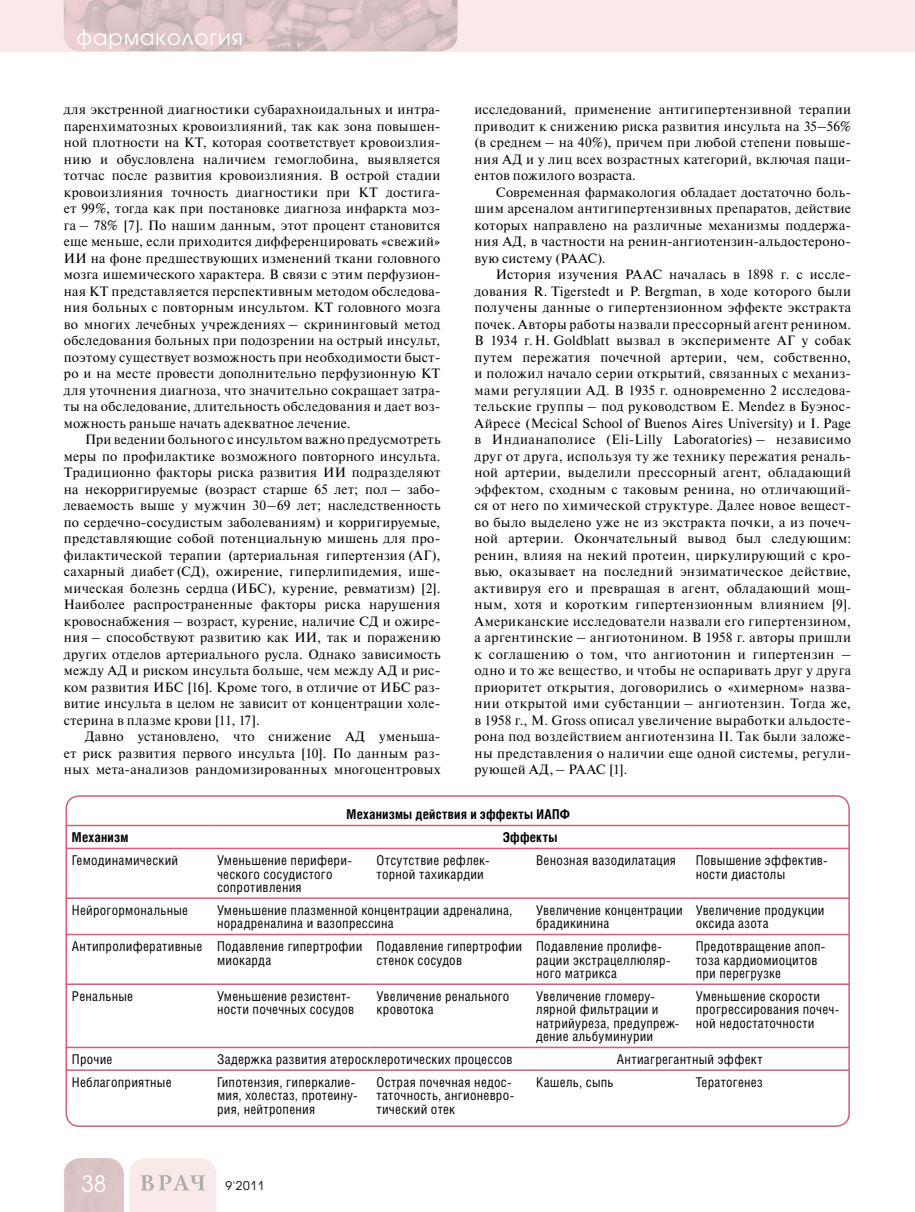
<style>
.page{position:relative;width:915px;height:1212px;background:#fff}
.page>*{position:absolute;margin:0;border:0;box-sizing:border-box;transform-origin:0 0}
.t1{font:22.5px "Avant Garde Gothic C";color:#fff}
.t2{font:21px "Avant Garde Gothic C";letter-spacing:.05em;color:#fff}
.t3{font:13.5px/16.5px "Newton C";letter-spacing:.025em;color:#000;text-align:justify}
.t4{font:13.5px/13.5px "Helios Cond";letter-spacing:.02em;color:#000}
.t5{font:700 13.5px "Helios Cond";letter-spacing:.015em;color:#000}
.t6{font:12px "Avant Garde Gothic C";color:#000}
</style>
<div class="page">
<div style="left:0;top:0;width:914px;height:51px;background:#f9e9e8"></div>
<svg style="left:64px;top:1158px;width:152px;height:54px;background:#ead9d9"></svg>
<img style="left:64px;top:0;width:393px;height:51px">
<div style="left:65px;top:795px;width:784px;height:332px;border:2px solid #cf6077;border-radius:13px"></div>
<hr style="left:65px;top:825px;width:146px;height:1px;background:#cf6077">
<hr style="left:211px;top:825px;width:159px;height:1px;background:#cf6077">
<hr style="left:370px;top:825px;width:160px;height:1px;background:#cf6077">
<hr style="left:530px;top:825px;width:159px;height:1px;background:#cf6077">
<hr style="left:689px;top:825px;width:160px;height:1px;background:#cf6077">
<hr style="left:65px;top:848px;width:146px;height:1px;background:#cf6077">
<hr style="left:211px;top:848px;width:159px;height:1px;background:#cf6077">
<hr style="left:370px;top:848px;width:160px;height:1px;background:#cf6077">
<hr style="left:530px;top:848px;width:159px;height:1px;background:#cf6077">
<hr style="left:689px;top:848px;width:160px;height:1px;background:#cf6077">
<hr style="left:65px;top:897px;width:146px;height:2px;background:#cf6077">
<hr style="left:211px;top:897px;width:159px;height:2px;background:#cf6077">
<hr style="left:370px;top:897px;width:160px;height:2px;background:#cf6077">
<hr style="left:530px;top:897px;width:159px;height:2px;background:#cf6077">
<hr style="left:689px;top:897px;width:160px;height:2px;background:#cf6077">
<hr style="left:65px;top:934px;width:146px;height:1px;background:#cf6077">
<hr style="left:211px;top:934px;width:159px;height:1px;background:#cf6077">
<hr style="left:370px;top:934px;width:160px;height:1px;background:#cf6077">
<hr style="left:530px;top:934px;width:159px;height:1px;background:#cf6077">
<hr style="left:689px;top:934px;width:160px;height:1px;background:#cf6077">
<hr style="left:65px;top:983px;width:146px;height:2px;background:#cf6077">
<hr style="left:211px;top:983px;width:159px;height:2px;background:#cf6077">
<hr style="left:370px;top:983px;width:160px;height:2px;background:#cf6077">
<hr style="left:530px;top:983px;width:159px;height:2px;background:#cf6077">
<hr style="left:689px;top:983px;width:160px;height:2px;background:#cf6077">
<hr style="left:65px;top:1047px;width:146px;height:1px;background:#cf6077">
<hr style="left:211px;top:1047px;width:159px;height:1px;background:#cf6077">
<hr style="left:370px;top:1047px;width:160px;height:1px;background:#cf6077">
<hr style="left:530px;top:1047px;width:159px;height:1px;background:#cf6077">
<hr style="left:689px;top:1047px;width:160px;height:1px;background:#cf6077">
<hr style="left:65px;top:1069px;width:146px;height:2px;background:#cf6077">
<hr style="left:211px;top:1069px;width:159px;height:2px;background:#cf6077">
<hr style="left:370px;top:1069px;width:160px;height:2px;background:#cf6077">
<hr style="left:530px;top:1069px;width:159px;height:2px;background:#cf6077">
<hr style="left:689px;top:1069px;width:160px;height:2px;background:#cf6077">
<h2 class="t2" style="left:77px;top:25px;width:168px">фармакология</h2>
<p class="t3" style="left:64px;top:101px;width:378px;text-align:left">для экстренной диагностики субарахноидальных и интра&shy;паренхиматозных кровоизлияний, так как зона повышен&shy;ной плотности на КТ, которая соответствует кровоизлия&shy;нию и обусловлена наличием гемоглобина, выявляется тотчас после развития кровоизлияния. В острой стадии кровоизлияния точность диагностики при КТ достига&shy;ет 99%, тогда как при постановке диагноза инфаркта моз&shy;га – 78% [7]. По нашим данным, этот процент становится еще меньше, если приходится дифференцировать «свежий» ИИ на фоне предшествующих изменений ткани головного мозга ишемического характера. В связи с этим перфузион&shy;ная КТ представляется перспективным методом обследова&shy;ния больных с повторным инсультом. КТ головного мозга во многих лечебных учреждениях – скрининговый метод обследования больных при подозрении на острый инсульт, поэтому существует возможность при необходимости быст&shy;ро и на месте провести дополнительно перфузионную КТ для уточнения диагноза, что значительно сокращает затра&shy;ты на обследование, длительность обследования и дает воз&shy;можность раньше начать адекватное лечение.</p>
<p class="t3" style="left:64px;top:431px;width:378px;text-indent:21px">При ведении больного с инсультом важно предусмотреть меры по профилактике возможного повторного инсульта.<br>Традиционно факторы риска развития ИИ подразделяют на некорригируемые (возраст старше 65 лет; пол – забо&shy;леваемость выше у мужчин 30–69 лет; наследственность по сердечно-сосудистым заболеваниям) и корригируемые, представляющие собой потенциальную мишень для про&shy;филактической терапии (артериальная гипертензия (АГ), сахарный диабет (СД), ожирение, гиперлипидемия, ише&shy;мическая болезнь сердца (ИБС), курение, ревматизм) [2].<br>Наиболее распространенные факторы риска нарушения кровоснабжения – возраст, курение, наличие СД и ожире&shy;ния – способствуют развитию как ИИ, так и поражению других отделов артериального русла. Однако зависимость между АД и риском инсульта больше, чем между АД и рис&shy;ком развития ИБС [16]. Кроме того, в отличие от ИБС раз&shy;витие инсульта в целом не зависит от концентрации холе&shy;стерина в плазме крови [11, 17].</p>
<p class="t3" style="left:64px;top:728px;width:378px;text-indent:21px">Давно установлено, что снижение АД уменьша&shy;ет риск развития первого инсульта [10]. По данным раз&shy;ных мета-анализов рандомизированных многоцентровых</p>
<p class="t3" style="left:474px;top:101px;width:378px">исследований, применение антигипертензивной терапии приводит к снижению риска развития инсульта на 35–56% (в среднем – на 40%), причем при любой степени повыше&shy;ния АД и у лиц всех возрастных категорий, включая паци&shy;ентов пожилого возраста.</p>
<p class="t3" style="left:474px;top:184px;width:378px;text-indent:21px">Современная фармакология обладает достаточно боль&shy;шим арсеналом антигипертензивных препаратов, действие которых направлено на различные механизмы поддержа&shy;ния АД, в частности на ренин-ангиотензин-альдостероно&shy;вую систему (РААС).</p>
<p class="t3" style="left:474px;top:266px;width:378px;text-indent:21px">История изучения РААС началась в 1898 г. с иссле&shy;дования R. Tigerstedt и P. Bergman, в ходе которого были получены данные о гипертензионном эффекте экстракта почек. Авторы работы назвали прессорный агент ренином.<br>В 1934 г. H. Goldblatt вызвал в эксперименте АГ у собак путем пережатия почечной артерии, чем, собственно, и положил начало серии открытий, связанных с механиз&shy;мами регуляции АД. В 1935 г. одновременно 2 исследова&shy;тельские группы – под руководством E. Mendez в Буэнос-Айресе (Mecical School of Buenos Aires University) и I. Page в Индианаполисе (Eli-Lilly Laboratories) – независимо друг от друга, используя ту же технику пережатия реналь&shy;ной артерии, выделили прессорный агент, обладающий эффектом, сходным с таковым ренина, но отличающий&shy;ся от него по химической структуре. Далее новое вещест&shy;во было выделено уже не из экстракта почки, а из почеч&shy;ной артерии. Окончательный вывод был следующим: ренин, влияя на некий протеин, циркулирующий с кро&shy;вью, оказывает на последний энзиматическое действие, активируя его и превращая в агент, обладающий мощ&shy;ным, хотя и коротким гипертензионным влиянием [9].<br>Американские исследователи назвали его гипертензином, а аргентинские – ангиотонином. В 1958 г. авторы пришли к соглашению о том, что ангиотонин и гипертензин – одно и то же вещество, и чтобы не оспаривать друг у друга приоритет открытия, договорились о «химерном» назва&shy;нии открытой ими субстанции – ангиотензин. Тогда же, в 1958 г., M. Gross описал увеличение выработки альдосте&shy;рона под воздействием ангиотензина II. Так были заложе&shy;ны представления о наличии еще одной системы, регули&shy;рующей АД, – РААС [1].</p>
<p class="t5" style="left:346px;top:806px;width:225px">Механизмы действия и эффекты ИАПФ</p>
<p class="t5" style="left:72px;top:829px;width:58px">Механизм</p>
<p class="t5" style="left:503px;top:829px;width:56px">Эффекты</p>
<p class="t4" style="left:72px;top:853px;width:108px">Гемодинамический</p>
<p class="t4" style="left:217px;top:853px;width:136px">Уменьшение перифери&shy;ческого сосудистого сопротивления</p>
<p class="t4" style="left:376px;top:853px;width:114px">Отсутствие рефлек&shy;торной тахикардии</p>
<p class="t4" style="left:536px;top:853px;width:141px">Венозная вазодилатация</p>
<p class="t4" style="left:695px;top:853px;width:133px">Повышение эффектив&shy;ности диастолы</p>
<p class="t4" style="left:72px;top:903px;width:118px">Нейрогормональные</p>
<p class="t4" style="left:217px;top:903px;width:297px">Уменьшение плазменной концентрации адреналина, норадреналина и вазопрессина</p>
<p class="t4" style="left:536px;top:903px;width:148px">Увеличение концентрации брадикинина</p>
<p class="t4" style="left:695px;top:903px;width:130px">Увеличение продукции оксида азота</p>
<p class="t4" style="left:217px;top:939px;width:147px;text-indent:-145px">Антипролиферативные Подавление гипертрофии миокарда</p>
<p class="t4" style="left:376px;top:939px;width:147px">Подавление гипертрофии стенок сосудов</p>
<p class="t4" style="left:536px;top:939px;width:136px">Подавление пролифе&shy;рации экстрацеллюляр&shy;ного матрикса</p>
<p class="t4" style="left:695px;top:939px;width:130px">Предотвращение апоп&shy;тоза кардиомиоцитов при перегрузке</p>
<p class="t4" style="left:72px;top:989px;width:63px">Ренальные</p>
<p class="t4" style="left:217px;top:989px;width:139px">Уменьшение резистент&shy;ности почечных сосудов</p>
<p class="t4" style="left:376px;top:989px;width:134px">Увеличение ренального кровотока</p>
<p class="t4" style="left:536px;top:989px;width:145px">Увеличение гломеру&shy;лярной фильтрации и натрийуреза, предупреж&shy;дение альбуминурии</p>
<p class="t4" style="left:695px;top:989px;width:145px">Уменьшение скорости прогрессирования почеч&shy;ной недостаточности</p>
<p class="t4" style="left:72px;top:1052px;width:42px">Прочие</p>
<p class="t4" style="left:217px;top:1052px;width:297px">Задержка развития атеросклеротических процессов</p>
<p class="t4" style="left:616px;top:1052px;width:147px">Антиагрегантный эффект</p>
<p class="t4" style="left:72px;top:1075px;width:101px">Неблагоприятные</p>
<p class="t4" style="left:217px;top:1075px;width:142px">Гипотензия, гиперкалие&shy;мия, холестаз, протеину&shy;рия, нейтропения</p>
<p class="t4" style="left:376px;top:1075px;width:139px">Острая почечная недос&shy;таточность, ангионевро&shy;тический отек</p>
<p class="t4" style="left:536px;top:1075px;width:79px">Кашель, сыпь</p>
<p class="t4" style="left:695px;top:1075px;width:69px">Тератогенез</p>
<h1 class="t1" style="left:81px;top:1170px;width:26px">38</h1>
<p class="t6" style="left:225px;top:1179px;width:40px">9'2011</p>
</div>
